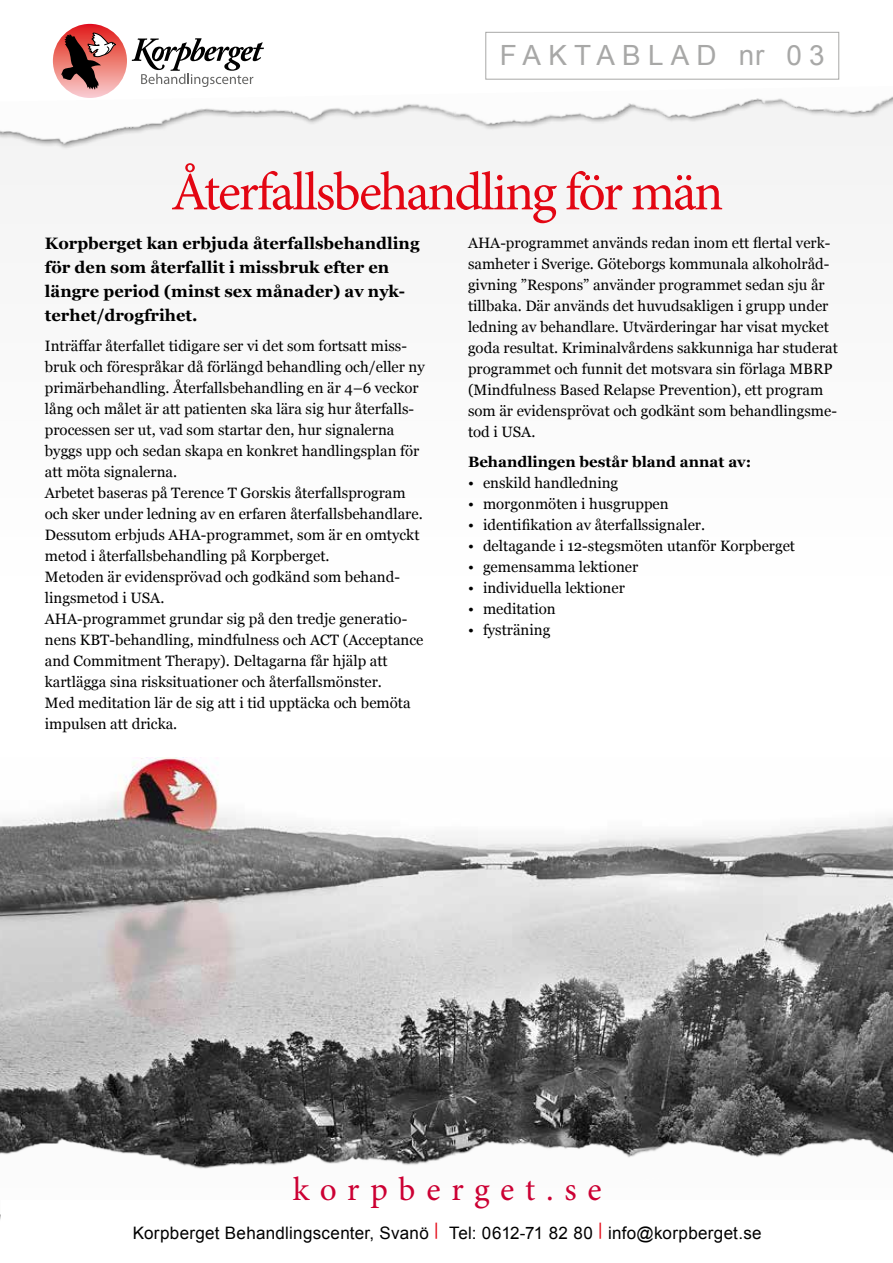
<style>
.page{position:relative;width:893px;height:1263px;background:#fff}
.page>*{position:absolute;margin:0;border:0;box-sizing:border-box;transform-origin:0 0}
.t1{font:54px "Minion Pro";letter-spacing:-.045em;color:#e30613}
.t2{font:33.45px "Minion Pro";letter-spacing:.315em;color:#c03}
.t3{font:27.9px "Arial";letter-spacing:.26em;color:#a8a8a7}
.t4{font:17.1px "Arial";letter-spacing:.015em;color:#000}
.t5{font:700 16.5px/24px "Georgia";color:#000}
.t6{font:15px/21px "Georgia";color:#000}
.t7{font:700 15px "Georgia";color:#000}
</style>
<div class="page">
<img style="left:0;top:758px;width:893px;height:312px">
<div style="left:0;top:0;width:893px;height:654px;background:#fafafa"></div>
<img style="left:0;top:1070px;width:893px;height:150px">
<div style="left:1px;top:1200px;width:892px;height:63px;background:#fff"></div>
<img style="left:0;top:102px;width:893px;height:47px">
<svg style="left:53px;top:23px;width:840px;height:79px"></svg>
<svg style="left:53px;top:24px;width:74px;height:74px"></svg>
<svg style="left:61px;top:33px;width:55px;height:57px;background:#9d5e5a"></svg>
<svg style="left:132px;top:38px;width:132px;height:49px"></svg>
<div style="left:485px;top:32px;width:354px;height:48px;border:1px solid #a8a8a7"></div>
<h3 class="t3" style="left:500px;top:37px;width:326px">FAKTABLAD nr 03</h3>
<h1 class="t1" style="left:171px;top:156px;width:554px">Återfallsbehandling för män</h1>
<p class="t5" style="left:45px;top:231px;width:376px">Korpberget kan erbjuda återfallsbehandling för den som återfallit i missbruk efter en längre period (minst sex månader) av nyk&shy;terhet/drogfrihet.</p>
<p class="t6" style="left:45px;top:334px;width:381px">Inträffar återfallet tidigare ser vi det som fortsatt miss&shy;bruk och förespråkar då förlängd behandling och/eller ny primärbehandling. Återfallsbehandling en är 4–6 veckor lång och målet är att patienten ska lära sig hur återfalls&shy;processen ser ut, vad som startar den, hur signalerna byggs upp och sedan skapa en konkret handlingsplan för att möta signalerna.<br>Arbetet baseras på Terence T Gorskis återfallsprogram och sker under ledning av en erfaren återfallsbehandlare.<br>Dessutom erbjuds AHA-programmet, som är en omtyckt metod i återfallsbehandling på Korpberget.<br>Metoden är evidensprövad och godkänd som behand&shy;lingsmetod i USA.<br>AHA-programmet grundar sig på den tredje generatio&shy;nens KBT-behandling, mindfulness och ACT (Acceptance and Commitment Therapy). Deltagarna får hjälp att kartlägga sina risksituationer och återfallsmönster.<br>Med meditation lär de sig att i tid upptäcka och bemöta impulsen att dricka.</p>
<p class="t6" style="left:468px;top:232px;width:371px">AHA-programmet används redan inom ett flertal verk&shy;samheter i Sverige. Göteborgs kommunala alkoholråd&shy;givning ”Respons” använder programmet sedan sju år tillbaka. Där används det huvudsakligen i grupp under ledning av behandlare. Utvärderingar har visat mycket goda resultat. Kriminalvårdens sakkunniga har studerat programmet och funnit det motsvara sin förlaga MBRP (Mindfulness Based Relapse Prevention), ett program som är evidensprövat och godkänt som behandlingsme&shy;tod i USA.</p>
<p class="t7" style="left:468px;top:450px;width:285px">Behandlingen består bland annat av:</p>
<p class="t6" style="left:468px;top:471px;width:152px">• enskild handledning</p>
<p class="t6" style="left:468px;top:492px;width:202px">• morgonmöten i husgruppen</p>
<p class="t6" style="left:468px;top:513px;width:239px">• identifikation av återfallssignaler.</p>
<p class="t6" style="left:468px;top:534px;width:329px">• deltagande i 12-stegsmöten utanför Korpberget</p>
<p class="t6" style="left:468px;top:555px;width:172px">• gemensamma lektioner</p>
<p class="t6" style="left:468px;top:576px;width:158px">• individuella lektioner</p>
<p class="t6" style="left:468px;top:597px;width:89px">• meditation</p>
<p class="t6" style="left:468px;top:618px;width:84px">• fysträning</p>
<h2 class="t2" style="left:293px;top:1167px;width:310px">korpberget.se</h2>
<p class="t4" style="left:133px;top:1222px;width:630px">Korpberget Behandlingscenter, Svanö <sup>|</sup> Tel: 0612-71 82 80 <sup>|</sup> info@korpberget.se</p>
</div>
